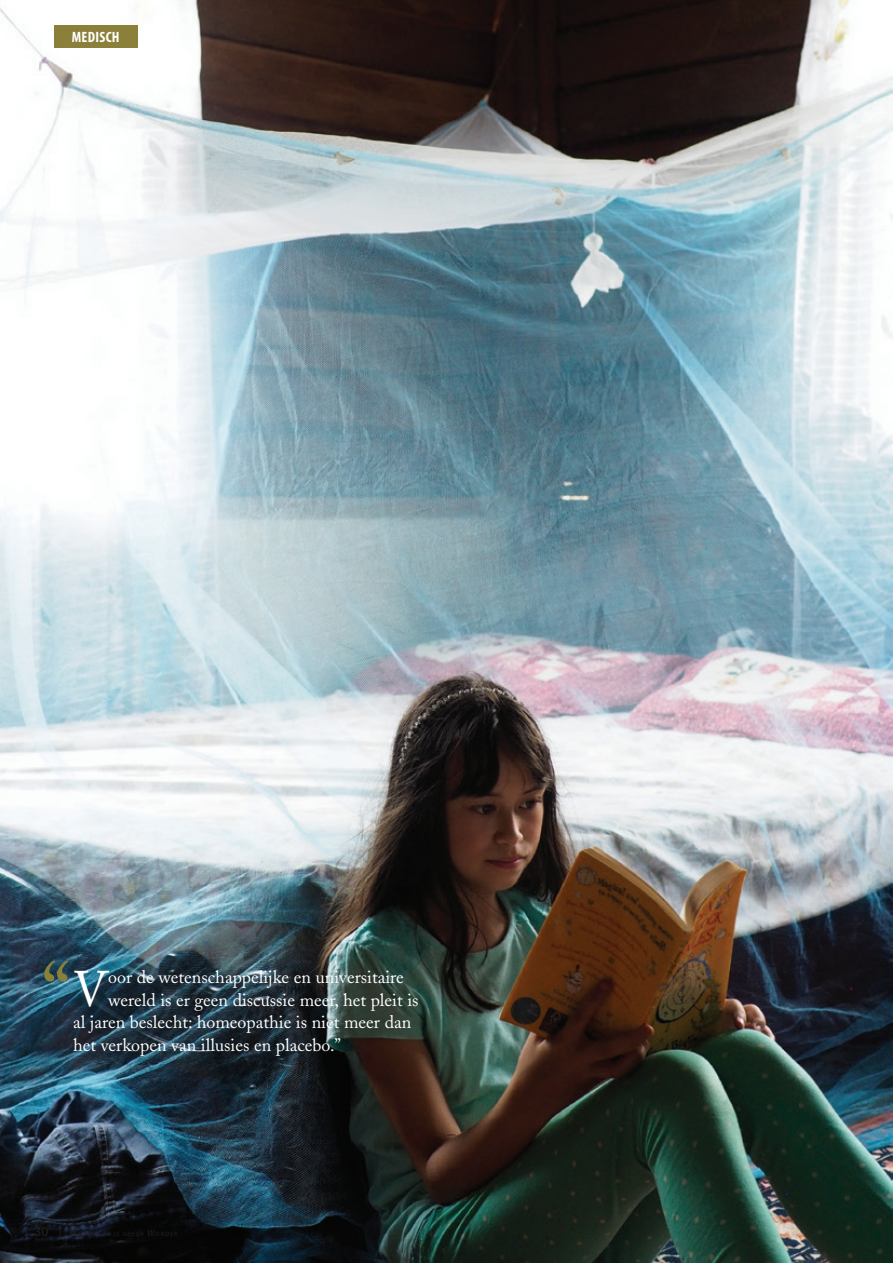
<style>
.page{position:relative;width:893px;height:1263px;background:#fff}
.page>*{position:absolute;margin:0;border:0;box-sizing:border-box;transform-origin:0 0}
.t1{font:79.35px "Adobe Caslon";color:#8b8039}
.t2{font:49.65px "Adobe Caslon";color:#fff}
.t3{font:18px "Adobe Caslon";color:#fff}
.t4{font:700 condensed 15px "Myriad Pro";letter-spacing:.02em;color:#fff}
</style>
<div class="page">
<img style="left:0;top:0;width:893px;height:1263px">
<div style="left:54px;top:25px;width:83px;height:22px;background:#8b8039"></div>
<p class="t4" style="left:72px;top:27px;width:49px">MEDISCH</p>
<h1 class="t1" style="left:42px;top:945px;width:30px">“</h1>
<h2 class="t2" style="left:73px;top:960px;width:37px">V</h2>
<p class="t3" style="left:108px;top:966px;width:297px">oor de wetenschappelijke en universitaire</p>
<p class="t3" style="left:108px;top:989px;width:312px">wereld is er geen discussie meer, het pleit is</p>
<p class="t3" style="left:73px;top:1011px;width:340px">al jaren beslecht: homeopathie is niet meer dan</p>
<p class="t3" style="left:73px;top:1034px;width:269px">het verkopen van illusies en placebo.”</p>
</div>
